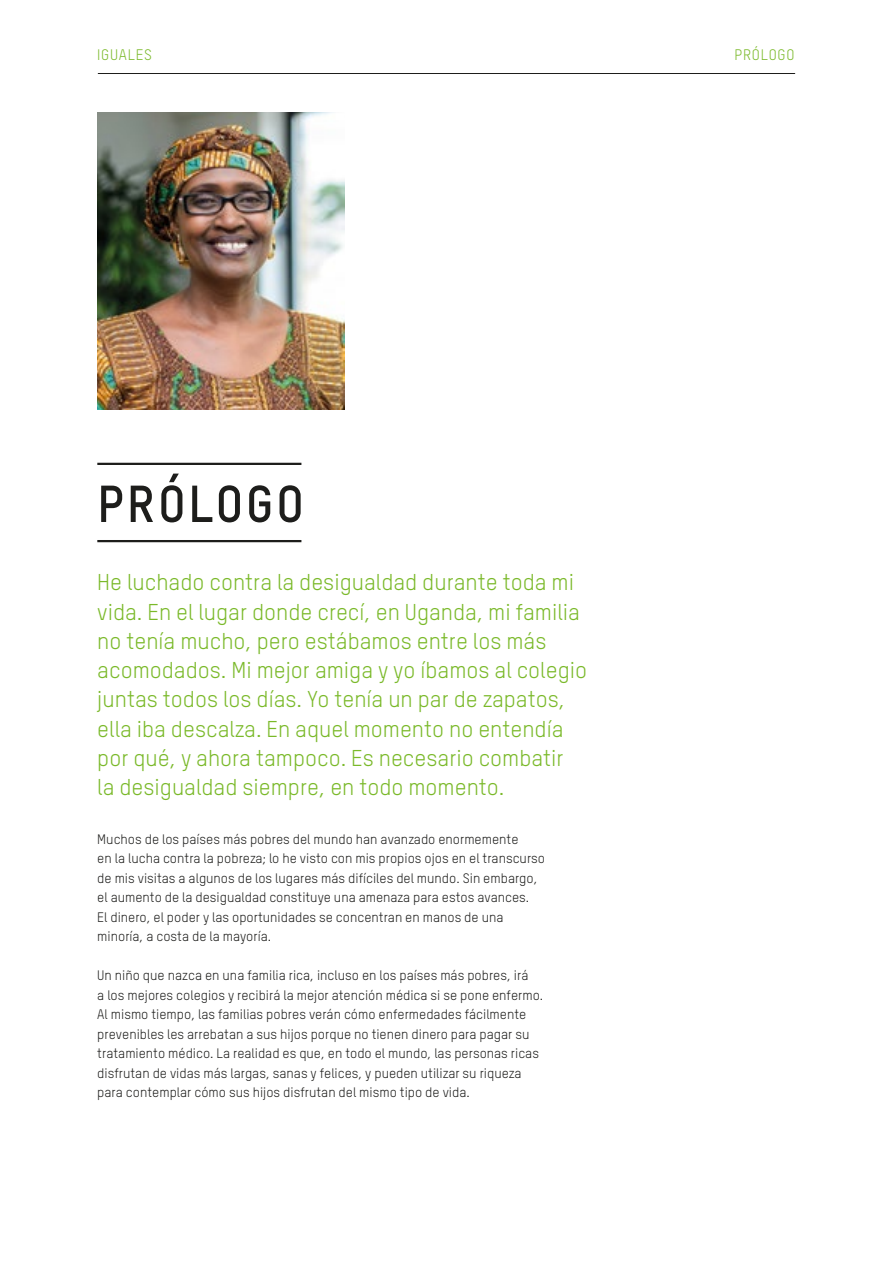
<style>
.page{position:relative;width:893px;height:1263px;background:#fff}
.page>*{position:absolute;margin:0;border:0;box-sizing:border-box;transform-origin:0 0}
.t1{font:700 51px "Oxfam TSTARPRO";letter-spacing:.05em;color:#1d1d1b}
.t2{font:22.5px/29.2px "Oxfam TSTARPRO";color:#7ab929}
.t3{font:15px "Oxfam TSTARPRO";letter-spacing:.05em;color:#7ab929}
.t4{font:13.5px/19.5px "Oxfam TSTARPRO";color:#1d1d1b}
</style>
<div class="page">
<hr style="left:97px;top:463px;width:204px;height:2px;background:#1d1d1b">
<hr style="left:97px;top:540px;width:204px;height:2px;background:#1d1d1b">
<img style="left:97px;top:112px;width:247px;height:297px">
<hr style="left:98px;top:73px;width:697px;height:1px;background:#1d1d1b">
<p class="t3" style="left:97px;top:44px;width:56px">IGUALES</p>
<p class="t3" style="left:734px;top:44px;width:61px">PRÓLOGO</p>
<h1 class="t1" style="left:97px;top:465px;width:208px">PRÓLOGO</h1>
<p class="t2" style="left:97px;top:566px;width:491px">He luchado contra la desigualdad durante toda mi vida. En el lugar donde crecí, en Uganda, mi familia no tenía mucho, pero estábamos entre los más acomodados. Mi mejor amiga y yo íbamos al colegio juntas todos los días. Yo tenía un par de zapatos, ella iba descalza. En aquel momento no entendía por qué, y ahora tampoco. Es necesario combatir<br>la desigualdad siempre, en todo momento.</p>
<p class="t4" style="left:97px;top:828px;width:449px">Muchos de los países más pobres del mundo han avanzado enormemente<br>en la lucha contra la pobreza; lo he visto con mis propios ojos en el transcurso de mis visitas a algunos de los lugares más difíciles del mundo. Sin embargo, el aumento de la desigualdad constituye una amenaza para estos avances.<br>El dinero, el poder y las oportunidades se concentran en manos de una minoría, a costa de la mayoría.</p>
<p class="t4" style="left:97px;top:965px;width:447px">Un niño que nazca en una familia rica, incluso en los países más pobres, irá<br>a los mejores colegios y recibirá la mejor atención médica si se pone enfermo.<br>Al mismo tiempo, las familias pobres verán cómo enfermedades fácilmente prevenibles les arrebatan a sus hijos porque no tienen dinero para pagar su tratamiento médico. La realidad es que, en todo el mundo, las personas ricas disfrutan de vidas más largas, sanas y felices, y pueden utilizar su riqueza para contemplar cómo sus hijos disfrutan del mismo tipo de vida.</p>
</div>
